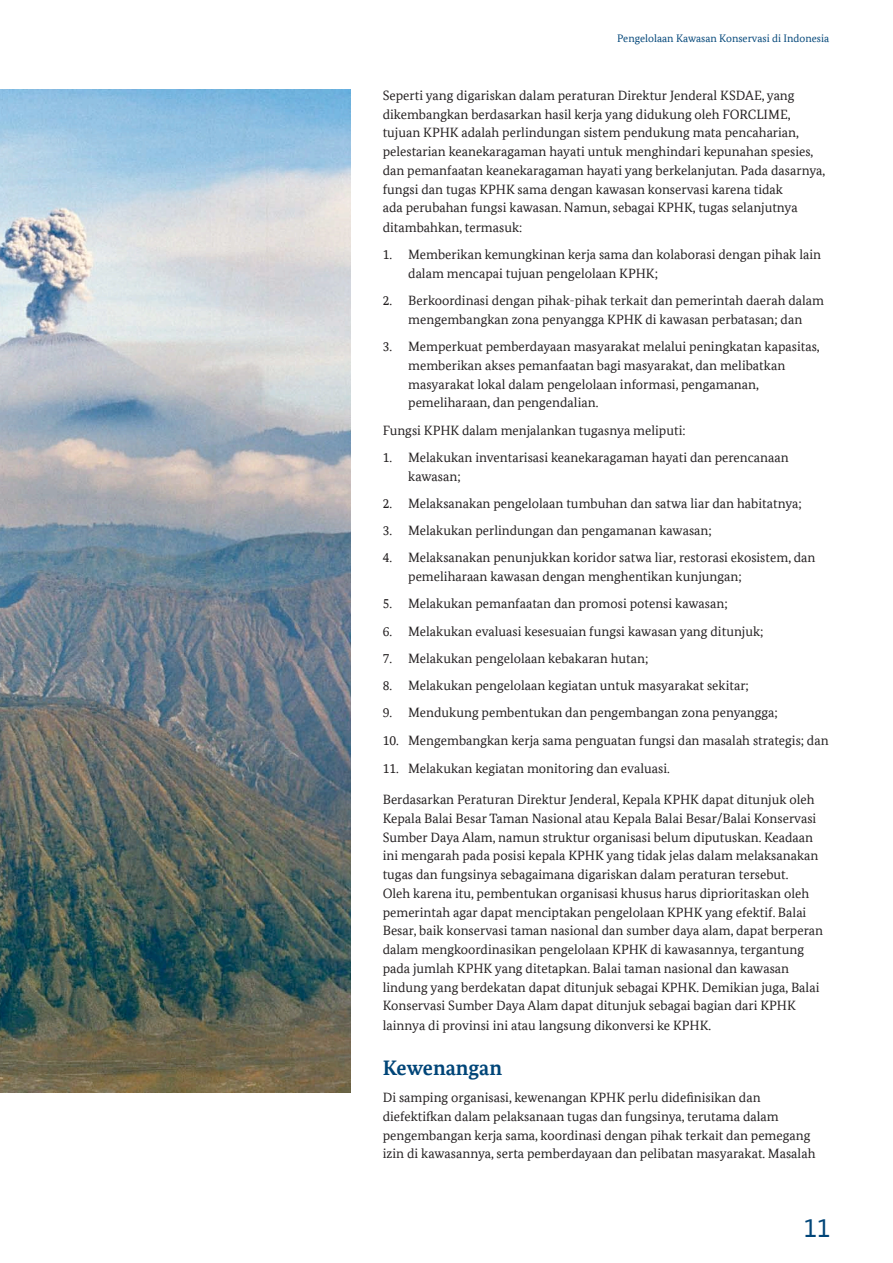
<style>
.page{position:relative;width:893px;height:1263px;background:#fff}
.page>*{position:absolute;margin:0;border:0;box-sizing:border-box;transform-origin:0 0}
.t1{font:27px "Bundes Sans Office";color:#004578}
.t2{font:700 21px "Bundes Serif Office";color:#004578}
.t3{font:13.5px/18.8px "Bundes Serif Office";color:#231f20}
.t4{font:10.8px "Bundes Serif Office";color:#004578}
</style>
<div class="page">
<img style="left:0;top:89px;width:351px;height:1004px">
<p class="t4" style="left:617px;top:33px;width:213px">Pengelolaan Kawasan Konservasi di Indonesia</p>
<p class="t3" style="left:383px;top:86px;width:444px">Seperti yang digariskan dalam peraturan Direktur Jenderal KSDAE, yang dikembangkan berdasarkan hasil kerja yang didukung oleh FORCLIME, tujuan KPHK adalah perlindungan sistem pendukung mata pencaharian, pelestarian keanekaragaman hayati untuk menghindari kepunahan spesies, dan pemanfaatan keanekaragaman hayati yang berkelanjutan. Pada dasarnya, fungsi dan tugas KPHK sama dengan kawasan konservasi karena tidak<br>ada perubahan fungsi kawasan. Namun, sebagai KPHK, tugas selanjutnya ditambahkan, termasuk:</p>
<p class="t3" style="left:408px;top:245px;width:414px;text-indent:-26px">1. Memberikan kemungkinan kerja sama dan kolaborasi dengan pihak lain dalam mencapai tujuan pengelolaan KPHK;</p>
<p class="t3" style="left:383px;top:291px;width:443px;text-align:center">2. Berkoordinasi dengan pihak-pihak terkait dan pemerintah daerah dalam mengembangkan zona penyangga KPHK di kawasan perbatasan; dan</p>
<p class="t3" style="left:408px;top:337px;width:413px;text-indent:-26px">3. Memperkuat pemberdayaan masyarakat melalui peningkatan kapasitas, memberikan akses pemanfaatan bagi masyarakat, dan melibatkan masyarakat lokal dalam pengelolaan informasi, pengamanan, pemeliharaan, dan pengendalian.</p>
<p class="t3" style="left:383px;top:420px;width:304px">Fungsi KPHK dalam menjalankan tugasnya meliputi:</p>
<p class="t3" style="left:408px;top:448px;width:382px;text-indent:-26px">1. Melakukan inventarisasi keanekaragaman hayati dan perencanaan kawasan;</p>
<p class="t3" style="left:383px;top:494px;width:421px">2. Melaksanakan pengelolaan tumbuhan dan satwa liar dan habitatnya;</p>
<p class="t3" style="left:383px;top:521px;width:331px">3. Melakukan perlindungan dan pengamanan kawasan;</p>
<p class="t3" style="left:408px;top:548px;width:409px;text-indent:-26px">4. Melaksanakan penunjukkan koridor satwa liar, restorasi ekosistem, dan pemeliharaan kawasan dengan menghentikan kunjungan;</p>
<p class="t3" style="left:383px;top:594px;width:346px">5. Melakukan pemanfaatan dan promosi potensi kawasan;</p>
<p class="t3" style="left:383px;top:621px;width:382px">6. Melakukan evaluasi kesesuaian fungsi kawasan yang ditunjuk;</p>
<p class="t3" style="left:383px;top:649px;width:267px">7. Melakukan pengelolaan kebakaran hutan;</p>
<p class="t3" style="left:383px;top:676px;width:368px">8. Melakukan pengelolaan kegiatan untuk masyarakat sekitar;</p>
<p class="t3" style="left:383px;top:703px;width:397px">9. Mendukung pembentukan dan pengembangan zona penyangga;</p>
<p class="t3" style="left:383px;top:730px;width:447px">10. Mengembangkan kerja sama penguatan fungsi dan masalah strategis; dan</p>
<p class="t3" style="left:383px;top:758px;width:289px">11. Melakukan kegiatan monitoring dan evaluasi.</p>
<p class="t3" style="left:383px;top:790px;width:442px">Berdasarkan Peraturan Direktur Jenderal, Kepala KPHK dapat ditunjuk oleh Kepala Balai Besar Taman Nasional atau Kepala Balai Besar/Balai Konservasi Sumber Daya Alam, namun struktur organisasi belum diputuskan. Keadaan ini mengarah pada posisi kepala KPHK yang tidak jelas dalam melaksanakan tugas dan fungsinya sebagaimana digariskan dalam peraturan tersebut.<br>Oleh karena itu, pembentukan organisasi khusus harus diprioritaskan oleh pemerintah agar dapat menciptakan pengelolaan KPHK yang efektif. Balai Besar, baik konservasi taman nasional dan sumber daya alam, dapat berperan dalam mengkoordinasikan pengelolaan KPHK di kawasannya, tergantung pada jumlah KPHK yang ditetapkan. Balai taman nasional dan kawasan lindung yang berdekatan dapat ditunjuk sebagai KPHK. Demikian juga, Balai Konservasi Sumber Daya Alam dapat ditunjuk sebagai bagian dari KPHK lainnya di provinsi ini atau langsung dikonversi ke KPHK.</p>
<p class="t2" style="left:383px;top:1055px;width:121px">Kewenangan</p>
<p class="t3" style="left:383px;top:1088px;width:434px">Di samping organisasi, kewenangan KPHK perlu didefinisikan dan diefektifkan dalam pelaksanaan tugas dan fungsinya, terutama dalam pengembangan kerja sama, koordinasi dengan pihak terkait dan pemegang izin di kawasannya, serta pemberdayaan dan pelibatan masyarakat. Masalah</p>
<h1 class="t1" style="left:803px;top:1212px;width:28px">11</h1>
</div>
